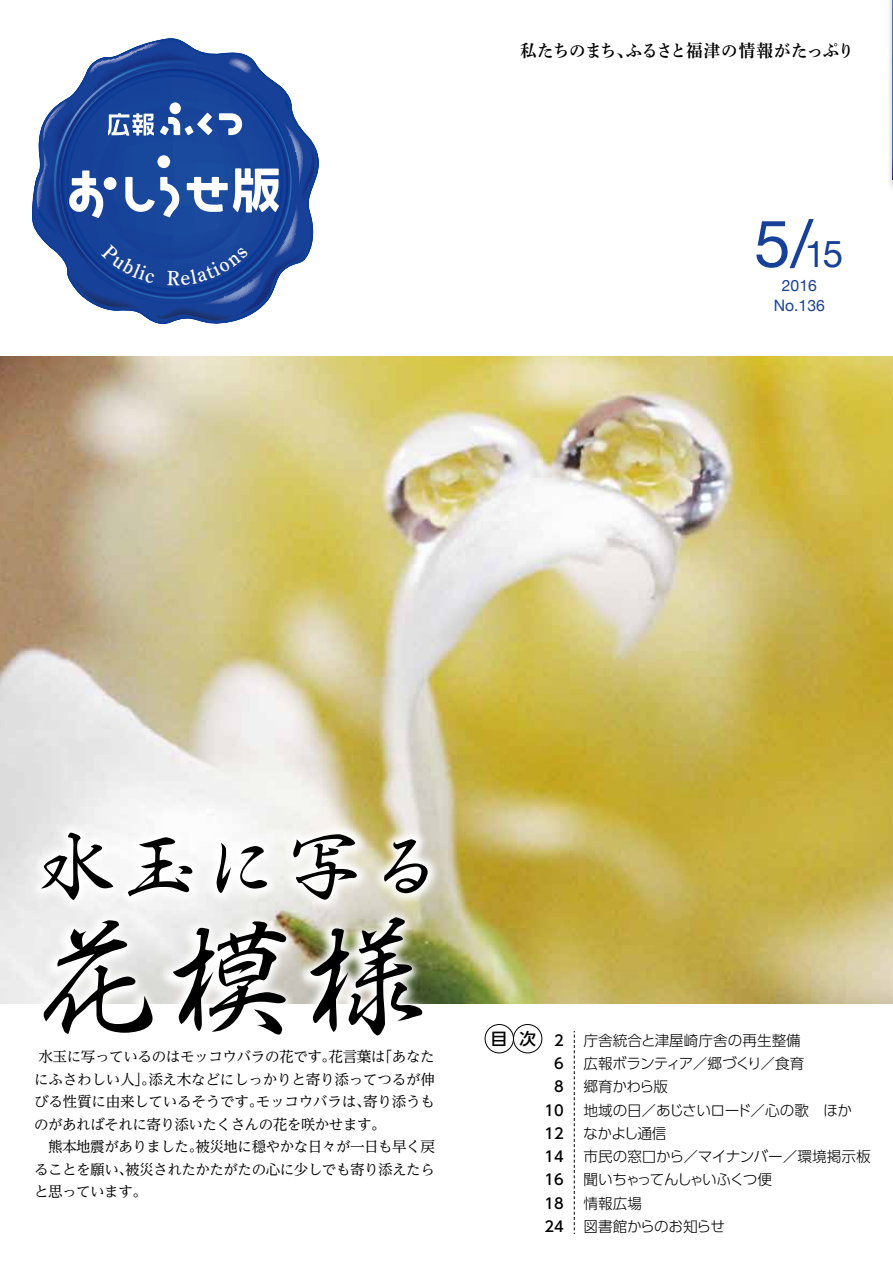
<style>
.page{position:relative;width:893px;height:1263px;background:#fff}
.page>*{position:absolute;margin:0;border:0;box-sizing:border-box;transform-origin:0 0}
.t1{font:128.25px "Gyosho Std R";color:#000}
.t2{font:78px "Gyosho Std R";letter-spacing:.06em;color:#000}
.t3{font:65.7px "Helvetica Neue";color:#174198}
.t4{font:17.4px "Shuei Min Pro B";letter-spacing:-.03em;color:#000;scale:.95 1}
.t5{font:500 16.5px "UD Shin Go Pro";color:#000}
.t6{font:15.75px/19.5px "Helvetica Neue";color:#174198;text-align:center}
.t7{font:14.7px/22.5px "UD Reimin Pro";letter-spacing:-.04em;color:#000}
.t8{font:300 14.7px/23.2px "UD Shin Go Pro";letter-spacing:-.02em;color:#000}
.t9{font:14.7px/22.5px "UD Reimin Pro";letter-spacing:-.02em;color:#000}
.t10{font:300 14.7px "UD Shin Go Pro";color:#000}
.t11{font:500 14.7px/23.2px "UD Shin Go Pro";color:#000;text-align:right}
.s1{font-size:36.75px}
</style>
<div class="page">
<img style="left:889px;top:0;width:4px;height:188px">
<svg style="left:892px;top:0;width:1px;height:179px"></svg>
<img style="left:0;top:356px;width:893px;height:647px">
<svg style="left:574px;top:1031px;width:1px;height:203px"></svg>
<div style="left:485px;top:1024px;width:29px;height:29px;border:1px solid #000;border-radius:50%"></div>
<div style="left:513px;top:1024px;width:29px;height:29px;border:1px solid #000;border-radius:50%"></div>
<svg style="left:33px;top:39px;width:286px;height:285px"></svg>
<img style="left:0;top:766px;width:510px;height:211px">
<img style="left:0;top:855px;width:494px;height:198px">
<svg style="left:36px;top:42px;width:279px;height:278px"></svg>
<p class="t4" style="left:626px;top:37px;width:242px">ふるさと福津の情報がたっぷり</p>
<p class="t4" style="left:520px;top:37px;width:120px">私たちのまち、</p>
<h3 class="t3" style="left:754px;top:196px;width:91px">5/<span class="s1">15</span></h3>
<p class="t6" style="left:774px;top:277px;width:53px">2016<br>No.136</p>
<h2 class="t2" style="left:37px;top:805px;width:410px">水玉に写る</h2>
<h1 class="t1" style="left:33px;top:878px;width:399px">花模様</h1>
<p class="t7" style="left:378px;top:1045px;width:59px">「あなた</p>
<p class="t7" style="left:38px;top:1045px;width:349px">水玉に写っているのはモッコウバラの花です花言葉は</p>
<p class="t9" style="left:148px;top:1045px;width:288px;text-indent:173px">。<br>添え木などにしっかりと寄り添ってつるが伸</p>
<p class="t9" style="left:34px;top:1067px;width:123px">にふさわしい人」。</p>
<p class="t7" style="left:34px;top:1090px;width:402px">びる性質に由来しているそうです。<br>のがあればそれに寄り添いたくさんの花を咲かせます。<br>　熊本地震がありました被災地に穏やかな日々が一日も早く戻</p>
<p class="t7" style="left:363px;top:1090px;width:73px">寄り添うも</p>
<p class="t9" style="left:256px;top:1090px;width:116px">モッコウバラは、</p>
<p class="t7" style="left:34px;top:1135px;width:402px;text-indent:155px">。<br>ることを願い被災されたかたがたの心に少しでも寄り添えたら</p>
<p class="t7" style="left:34px;top:1157px;width:114px;text-indent:84px">、と思っています。</p>
<p class="t5" style="left:491px;top:1025px;width:18px">目</p>
<p class="t5" style="left:519px;top:1025px;width:18px">次</p>
<p class="t11" style="left:544px;top:1028px;width:21px">2<br>6<br>8<br>10<br>12<br>14<br>16<br>18<br>24</p>
<p class="t10" style="left:583px;top:1028px;width:219px">庁舎統合と津屋崎庁舎の再生整備</p>
<p class="t8" style="left:583px;top:1051px;width:289px">広報ボランティア／郷づくり／食育<br>郷育かわら版<br>地域の日／あじさいロード／心の歌　ほか<br>なかよし通信<br>市民の窓口から／マイナンバー／環境掲示板聞いちゃってんしゃいふくつ便<br>情報広場<br>図書館からのお知らせ</p>
</div>
